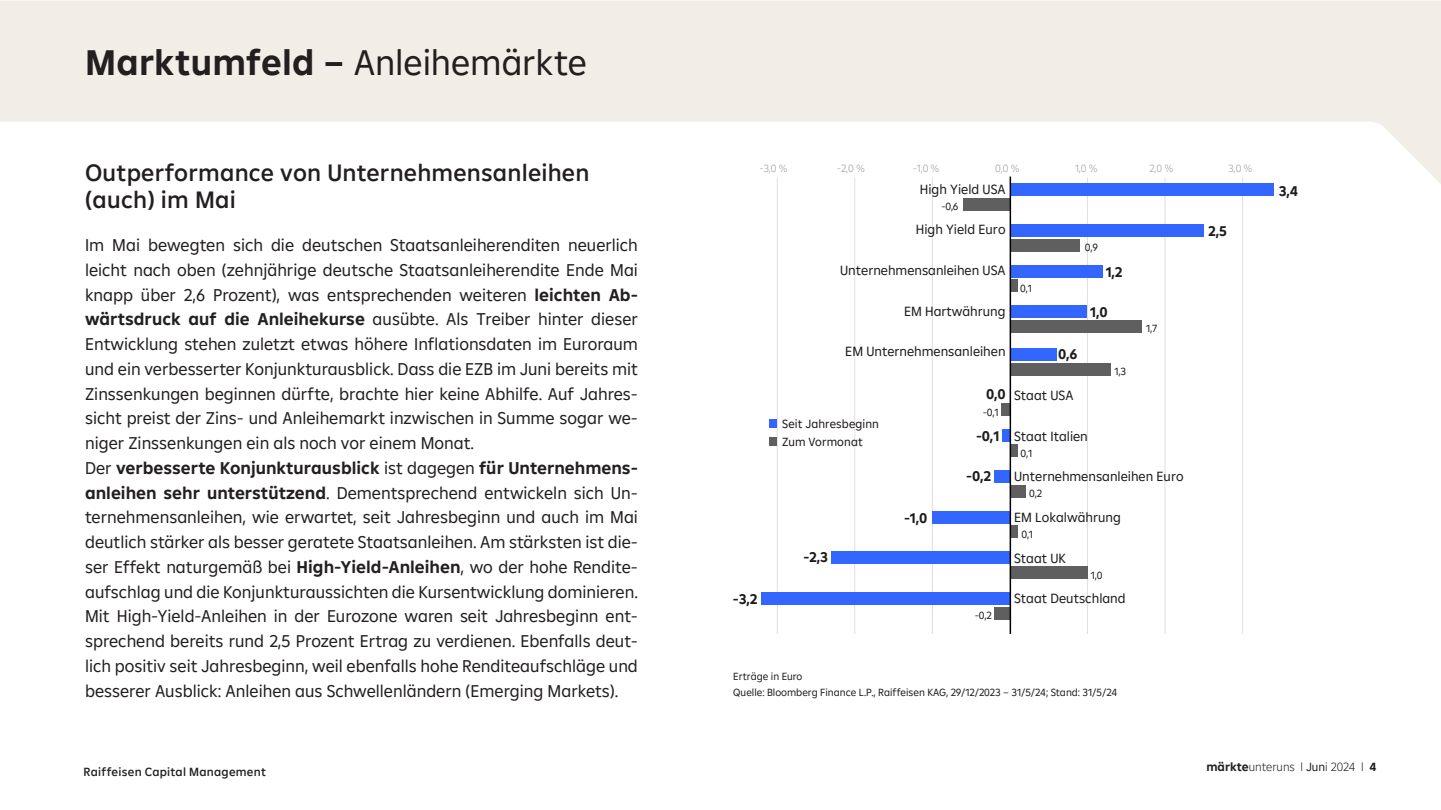
<style>
.page{position:relative;width:1441px;height:810px;background:#fff}
.page>*{position:absolute;margin:0;border:0;box-sizing:border-box;transform-origin:0 0}
.t1{font:36px "Amalia";color:#231f20}
.t2{font:500 24px/27px "Amalia";letter-spacing:.01em;color:#231f20}
.t3{font:17.25px/24.8px "Amalia";color:#231f20;text-align:justify}
.t4{font:700 14.25px "Amalia";color:#1d1d1b}
.t5{font:13.5px "Amalia";color:#1d1d1b}
.t6{font:500 12px "Amalia";letter-spacing:.02em;color:#231f20}
.t7{font:12px/18px "Amalia";letter-spacing:.01em;color:#1d1719}
.t8{font:300 12px "Amalia";color:#231f20}
.t9{font:10.5px "Amalia";color:#231f20}
.t10{font:10.5px "Amalia";color:#1d1d1b}
.t11{font:300 10.5px "Amalia";color:#9d9d9c}
.s1{font-weight:700}
.s2{font-weight:400}
</style>
<div class="page">
<svg style="left:0;top:0;width:1441px;height:190px;fill:#f2ede6"></svg>
<hr style="left:1087px;top:178px;width:1px;height:456px;background:#dfdfe0">
<hr style="left:1164px;top:178px;width:1px;height:456px;background:#dfdfe0">
<hr style="left:1242px;top:178px;width:1px;height:456px;background:#dfdfe0">
<hr style="left:932px;top:178px;width:1px;height:456px;background:#dfdfe0">
<hr style="left:854px;top:178px;width:1px;height:456px;background:#dfdfe0">
<hr style="left:777px;top:178px;width:1px;height:456px;background:#dfdfe0">
<div style="left:963px;top:198px;width:47px;height:13px;background:#5f5f5f"></div>
<div style="left:1010px;top:279px;width:8px;height:13px;background:#5f5f5f"></div>
<div style="left:1010px;top:239px;width:69px;height:12px;background:#5f5f5f"></div>
<div style="left:994px;top:607px;width:16px;height:12px;background:#5f5f5f"></div>
<div style="left:1010px;top:566px;width:77px;height:13px;background:#5f5f5f"></div>
<div style="left:1010px;top:183px;width:263px;height:13px;background:#36f"></div>
<div style="left:1010px;top:265px;width:92px;height:13px;background:#36f"></div>
<div style="left:1010px;top:224px;width:193px;height:13px;background:#36f"></div>
<div style="left:761px;top:592px;width:249px;height:13px;background:#36f"></div>
<div style="left:1001px;top:403px;width:9px;height:13px;background:#5f5f5f"></div>
<div style="left:1010px;top:485px;width:15px;height:13px;background:#5f5f5f"></div>
<div style="left:1010px;top:363px;width:101px;height:13px;background:#5f5f5f"></div>
<div style="left:1010px;top:444px;width:7px;height:13px;background:#5f5f5f"></div>
<div style="left:1010px;top:320px;width:132px;height:13px;background:#5f5f5f"></div>
<div style="left:1010px;top:525px;width:8px;height:13px;background:#5f5f5f"></div>
<div style="left:994px;top:470px;width:16px;height:13px;background:#36f"></div>
<div style="left:1010px;top:348px;width:46px;height:13px;background:#36f"></div>
<div style="left:1002px;top:430px;width:8px;height:12px;background:#36f"></div>
<div style="left:1010px;top:305px;width:77px;height:13px;background:#36f"></div>
<div style="left:932px;top:511px;width:78px;height:13px;background:#36f"></div>
<div style="left:831px;top:552px;width:179px;height:12px;background:#36f"></div>
<hr style="left:1009px;top:177px;width:2px;height:457px;background:#000">
<div style="left:769px;top:419px;width:7px;height:9px;background:#36f"></div>
<div style="left:769px;top:437px;width:7px;height:9px;background:#5f5f5f"></div>
<p class="t1" style="left:85px;top:39px;width:503px"><span class="s1">Marktumfeld –</span> Anleihemärkte</p>
<p class="t2" style="left:85px;top:158px;width:506px">Outperformance von Unternehmensanleihen (auch) im Mai</p>
<p class="t3" style="left:85px;top:232px;width:554px">Im Mai bewegten sich die deutschen Staatsanleiherenditen neuerlich leicht nach oben (zehnjährige deutsche Staatsanleiherendite Ende Mai knapp über 2,6 Prozent), was entsprechenden weiteren <span class="s1">leichten Ab&shy;wärtsdruck auf die Anleihekurse</span> ausübte. Als Treiber hinter dieser Entwicklung stehen zuletzt etwas höhere Inflationsdaten im Euroraum und ein verbesserter Konjunkturausblick. Dass die EZB im Juni bereits mit Zinssenkungen beginnen dürfte, brachte hier keine Abhilfe. Auf Jahres&shy;sicht preist der Zins- und Anleihemarkt inzwischen in Summe sogar we&shy;niger Zinssenkungen ein als noch vor einem Monat.</p>
<p class="t3" style="left:85px;top:455px;width:554px">Der <span class="s1">verbesserte Konjunkturausblick</span> ist dagegen <span class="s1">für Unternehmens&shy;anleihen sehr unterstützend</span>. Dementsprechend entwickeln sich Un&shy;ternehmensanleihen, wie erwartet, seit Jahresbeginn und auch im Mai deutlich stärker als besser geratete Staatsanleihen. Am stärksten ist die&shy;ser Effekt naturgemäß bei <span class="s1">High-Yield-Anleihen</span>, wo der hohe Rendite&shy;aufschlag und die Konjunkturaussichten die Kursentwicklung dominieren.<br>Mit High-Yield-Anleihen in der Eurozone waren seit Jahresbeginn ent&shy;sprechend bereits rund 2,5 Prozent Ertrag zu verdienen. Ebenfalls deut&shy;lich positiv seit Jahresbeginn, weil ebenfalls hohe Renditeaufschläge und besserer Ausblick: Anleihen aus Schwellenländern (Emerging Markets).</p>
<p class="t11" style="left:759px;top:162px;width:29px">-3,0 %</p>
<p class="t11" style="left:837px;top:162px;width:29px">-2,0 %</p>
<p class="t11" style="left:912px;top:162px;width:28px">-1,0 %</p>
<p class="t11" style="left:995px;top:162px;width:26px">0,0 %</p>
<p class="t11" style="left:1075px;top:162px;width:24px">1,0 %</p>
<p class="t11" style="left:1149px;top:162px;width:25px">2,0 %</p>
<p class="t11" style="left:1228px;top:162px;width:25px">3,0 %</p>
<p class="t4" style="left:733px;top:590px;width:26px">-3,2</p>
<p class="t5" style="left:920px;top:180px;width:87px">High Yield USA</p>
<p class="t5" style="left:916px;top:221px;width:91px">High Yield Euro</p>
<p class="t5" style="left:840px;top:262px;width:167px">Unternehmensanleihen USA</p>
<p class="t5" style="left:904px;top:302px;width:103px">EM Hartwährung</p>
<p class="t5" style="left:845px;top:343px;width:162px">EM Unternehmensanleihen</p>
<p class="t10" style="left:941px;top:199px;width:19px">-0,6</p>
<p class="t7" style="left:782px;top:414px;width:98px">Seit Jahresbeginn<br>Zum Vormonat</p>
<p class="t4" style="left:803px;top:548px;width:26px">-2,3</p>
<p class="t4" style="left:904px;top:508px;width:25px">-1,0</p>
<p class="t4" style="left:986px;top:385px;width:21px">0,0</p>
<p class="t10" style="left:983px;top:406px;width:17px">-0,1</p>
<p class="t4" style="left:976px;top:427px;width:25px">-0,1</p>
<p class="t4" style="left:966px;top:466px;width:26px">-0,2</p>
<p class="t10" style="left:974px;top:609px;width:18px">-0,2</p>
<p class="t10" style="left:1020px;top:281px;width:13px">0,1</p>
<p class="t10" style="left:1085px;top:241px;width:15px">0,9</p>
<p class="t4" style="left:1105px;top:262px;width:18px">1,2</p>
<p class="t4" style="left:1090px;top:302px;width:19px">1,0</p>
<p class="t4" style="left:1058px;top:345px;width:21px">0,6</p>
<p class="t10" style="left:1114px;top:365px;width:13px">1,3</p>
<p class="t10" style="left:1146px;top:321px;width:12px">1,7</p>
<p class="t5" style="left:1014px;top:387px;width:61px">Staat USA</p>
<p class="t5" style="left:1014px;top:427px;width:75px">Staat Italien</p>
<p class="t5" style="left:1014px;top:468px;width:171px">Unternehmensanleihen Euro</p>
<p class="t5" style="left:1014px;top:509px;width:108px">EM Lokalwährung</p>
<p class="t5" style="left:1014px;top:549px;width:53px">Staat UK</p>
<p class="t5" style="left:1014px;top:590px;width:113px">Staat Deutschland</p>
<p class="t10" style="left:1020px;top:446px;width:13px">0,1</p>
<p class="t10" style="left:1029px;top:487px;width:14px">0,2</p>
<p class="t10" style="left:1021px;top:527px;width:13px">0,1</p>
<p class="t10" style="left:1091px;top:568px;width:13px">1,0</p>
<p class="t9" style="left:733px;top:669px;width:71px">Erträge in Euro</p>
<p class="t9" style="left:733px;top:686px;width:385px">Quelle: Bloomberg Finance L.P., Raiffeisen KAG, 29/12/2023 – 31/5/24; Stand: 31/5/24</p>
<p class="t4" style="left:1208px;top:222px;width:20px">2,5</p>
<p class="t4" style="left:1278px;top:181px;width:21px">3,4</p>
<p class="t6" style="left:84px;top:764px;width:184px">Raiffeisen Capital Management</p>
<p class="t8" style="left:1206px;top:759px;width:171px"><span class="s1">märkte</span>unteruns l <span class="s2">Jun</span>i 2024 l <span class="s1">4</span></p>
</div>
